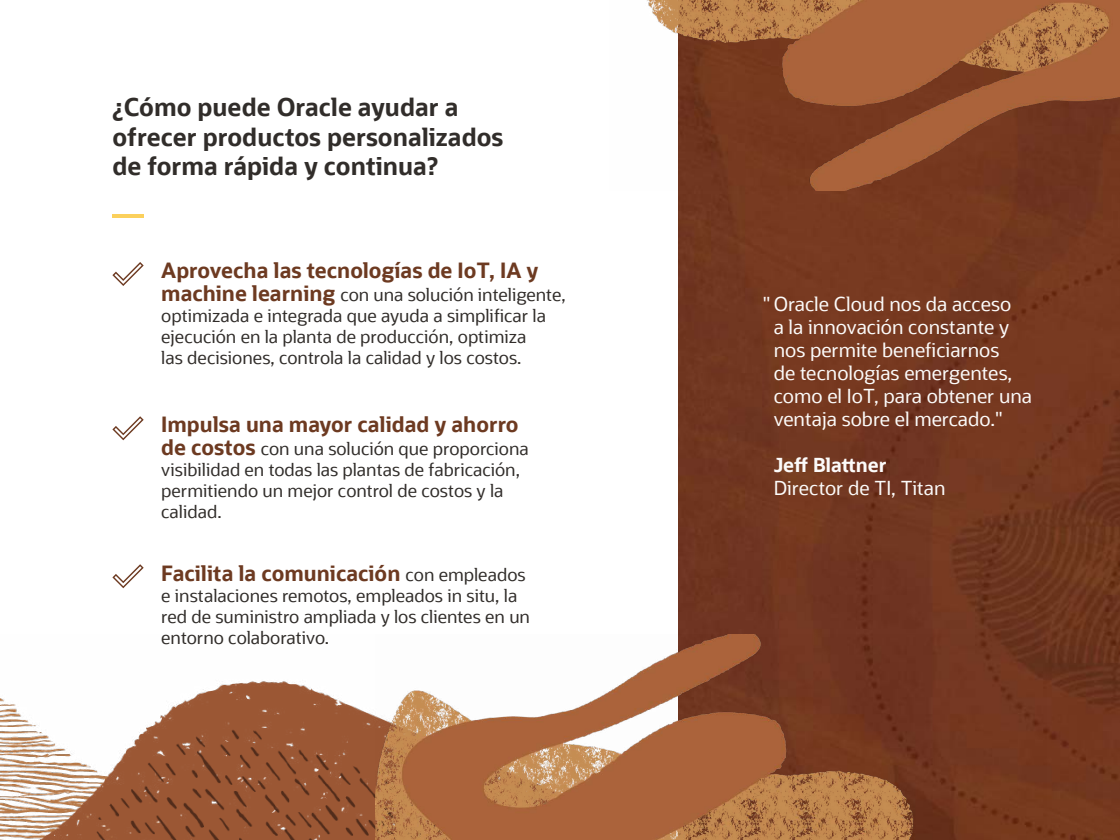
<style>
.page{position:relative;width:1120px;height:840px;background:#fff}
.page>*{position:absolute;margin:0;border:0;box-sizing:border-box;transform-origin:0 0}
.t1{font:700 24.5px/29.4px "Oracle Sans";color:#312d2a}
.t2{font:700 21px "Oracle Sans";color:#6d3a21}
.Subhead_1{font:19.25px/23.1px "Oracle Sans";color:#fcfbfa}
.Subhead_1-2{font:700 19.25px "Oracle Sans";color:#fcfbfa}
.t3{font:17.5px/21px "Oracle Sans";color:#312d2a}
.s1{font-weight:700;font-size:21px;color:#6d3a21}
.s2{font-weight:400;font-size:17.5px;color:#312d2a}
</style>
<div class="page">
<div style="left:679px;top:191px;width:441px;height:649px;background:#733820"></div>
<hr style="left:112px;top:214px;width:32px;height:3px;background:#fbd05c">
<svg style="left:112px;top:262px;width:32px;height:24px"></svg>
<svg style="left:112px;top:416px;width:32px;height:24px"></svg>
<svg style="left:112px;top:564px;width:32px;height:24px"></svg>
<img style="left:647px;top:0;width:473px;height:191px">
<img style="left:0;top:681px;width:376px;height:159px">
<img style="left:376px;top:634px;width:671px;height:206px">
<p class="t1" style="left:112px;top:93px;width:392px">¿Cómo puede Oracle ayudar a ofrecer productos personalizados de forma rápida y continua?</p>
<p class="t2" style="left:161px;top:257px;width:379px">Aprovecha las tecnologías de IoT, IA y</p>
<p class="t3" style="left:161px;top:284px;width:406px"><span class="s1">machine learning</span> con una solución inteligente, optimizada e integrada que ayuda a simplificar la ejecución en la planta de producción, optimiza<br>las decisiones, controla la calidad y los costos.</p>
<p class="t2" style="left:161px;top:411px;width:359px">Impulsa una mayor calidad y ahorro</p>
<p class="t3" style="left:161px;top:438px;width:369px"><span class="s1">de costos</span> con una solución que proporciona visibilidad en todas las plantas de fabricación, permitiendo un mejor control de costos y la calidad.</p>
<p class="t2" style="left:161px;top:560px;width:366px">Facilita la comunicación <span class="s2">con empleados</span></p>
<p class="t3" style="left:161px;top:585px;width:370px">e instalaciones remotos, empleados in situ, la red de suministro ampliada y los clientes en un entorno colaborativo.</p>
<p class="Subhead_1" style="left:774px;top:292px;width:260px;text-indent:-11px">" Oracle Cloud nos da acceso<br>a la innovación constante y nos permite beneficiarnos<br>de tecnologías emergentes, como el IoT, para obtener una ventaja sobre el mercado."</p>
<p class="Subhead_1-2" style="left:774px;top:453px;width:115px">Jeff Blattner</p>
<p class="Subhead_1" style="left:774px;top:477px;width:173px">Director de TI, Titan</p>
</div>
